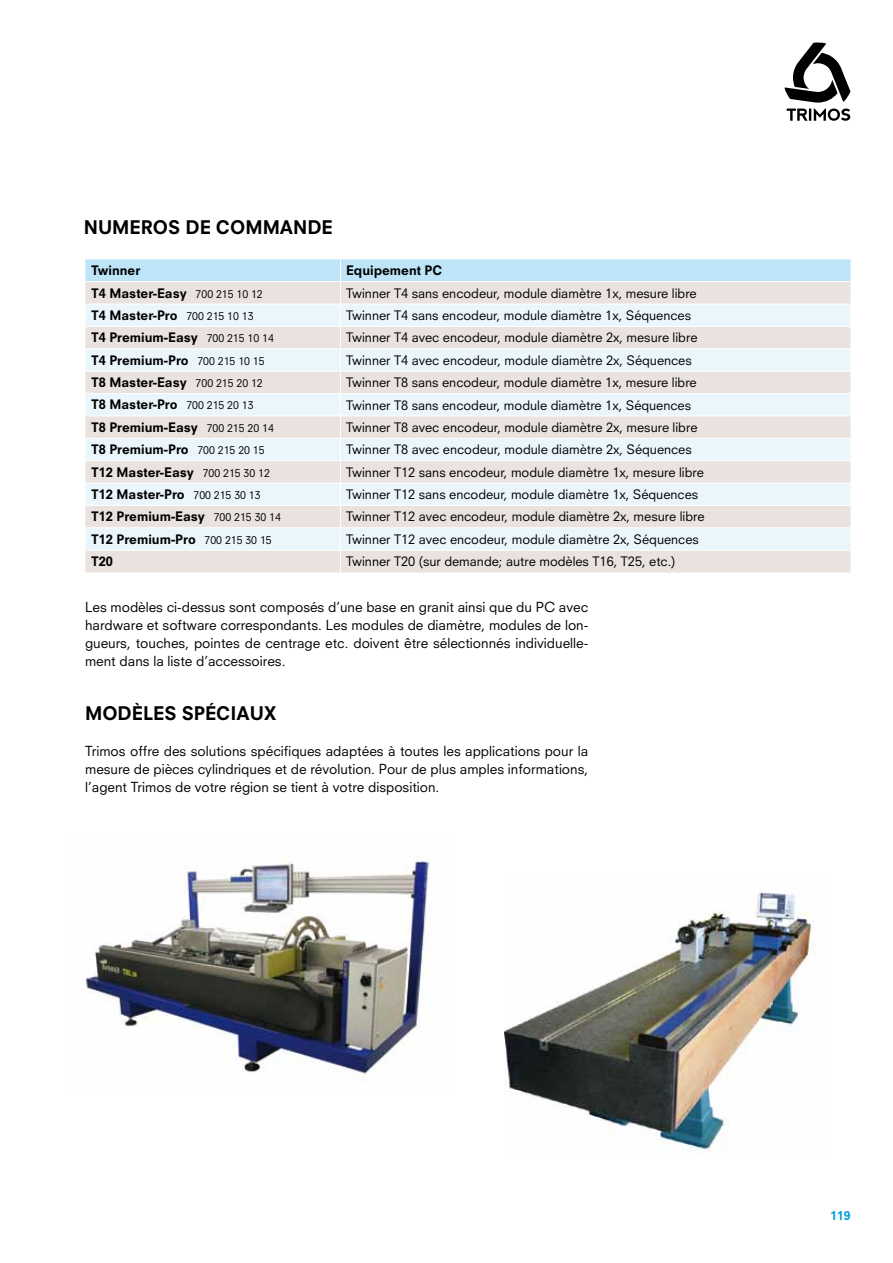
<style>
.page{position:relative;width:893px;height:1263px;background:#fff}
.page>*{position:absolute;margin:0;border:0;box-sizing:border-box;transform-origin:0 0}
.t1{font:800 18.3px "Neuzeit S";color:#000}
.t2{font:13.5px/18px "Neuzeit S";color:#000;text-align:justify}
.t3{font:12.75px "Neuzeit S";color:#000}
.t4{font:800 12.75px "Neuzeit S";color:#000}
.t5{font:800 12px "Neuzeit S";color:#009ee0}
.s1{font-weight:400;font-size:10.5px}
</style>
<div class="page">
<svg style="left:784px;top:42px;width:66px;height:79px"></svg>
<svg style="left:85px;top:259px;width:765px;height:313px;background:#e7ebed"></svg>
<hr style="left:85px;top:281px;width:255px;height:1px;background:#fff">
<hr style="left:340px;top:281px;width:255px;height:1px;background:#fff">
<hr style="left:595px;top:281px;width:255px;height:1px;background:#fff">
<hr style="left:86px;top:326px;width:254px;height:1px;background:#fff">
<hr style="left:340px;top:326px;width:255px;height:1px;background:#fff">
<hr style="left:595px;top:326px;width:255px;height:1px;background:#fff">
<hr style="left:86px;top:371px;width:254px;height:1px;background:#fff">
<hr style="left:340px;top:371px;width:255px;height:1px;background:#fff">
<hr style="left:595px;top:371px;width:255px;height:1px;background:#fff">
<hr style="left:86px;top:416px;width:254px;height:1px;background:#fff">
<hr style="left:340px;top:416px;width:255px;height:1px;background:#fff">
<hr style="left:595px;top:416px;width:255px;height:1px;background:#fff">
<hr style="left:86px;top:460px;width:254px;height:1px;background:#fff">
<hr style="left:340px;top:460px;width:255px;height:1px;background:#fff">
<hr style="left:595px;top:460px;width:255px;height:1px;background:#fff">
<hr style="left:86px;top:505px;width:254px;height:1px;background:#fff">
<hr style="left:340px;top:505px;width:255px;height:1px;background:#fff">
<hr style="left:595px;top:505px;width:255px;height:1px;background:#fff">
<hr style="left:86px;top:550px;width:254px;height:1px;background:#fff">
<hr style="left:340px;top:550px;width:255px;height:1px;background:#fff">
<hr style="left:595px;top:550px;width:255px;height:1px;background:#fff">
<img style="left:505px;top:892px;width:311px;height:261px">
<img style="left:85px;top:858px;width:346px;height:223px">
<h1 class="t1" style="left:84px;top:216px;width:251px">NUMEROs DE COMMANDE</h1>
<p class="t4" style="left:91px;top:263px;width:51px">Twinner</p>
<p class="t4" style="left:346px;top:263px;width:98px">Equipement PC</p>
<p class="t4" style="left:91px;top:285px;width:173px">T4 Master-Easy <span class="s1">700 215 10 12</span></p>
<p class="t3" style="left:346px;top:285px;width:352px">Twinner T4 sans encodeur, module diamètre 1x, mesure libre</p>
<p class="t4" style="left:91px;top:307px;width:164px">T4 Master-Pro <span class="s1">700 215 10 13</span></p>
<p class="t3" style="left:346px;top:308px;width:346px">Twinner T4 sans encodeur, module diamètre 1x, Séquences</p>
<p class="t4" style="left:91px;top:330px;width:184px">T4 Premium-Easy <span class="s1">700 215 10 14</span></p>
<p class="t3" style="left:346px;top:330px;width:353px">Twinner T4 avec encodeur, module diamètre 2x, mesure libre</p>
<p class="t4" style="left:91px;top:352px;width:175px">T4 Premium-Pro <span class="s1">700 215 10 15</span></p>
<p class="t3" style="left:346px;top:352px;width:347px">Twinner T4 avec encodeur, module diamètre 2x, Séquences</p>
<p class="t4" style="left:91px;top:375px;width:173px">T8 Master-Easy <span class="s1">700 215 20 12</span></p>
<p class="t3" style="left:346px;top:375px;width:352px">Twinner T8 sans encodeur, module diamètre 1x, mesure libre</p>
<p class="t4" style="left:91px;top:397px;width:164px">T8 Master-Pro <span class="s1">700 215 20 13</span></p>
<p class="t3" style="left:346px;top:397px;width:346px">Twinner T8 sans encodeur, module diamètre 1x, Séquences</p>
<p class="t4" style="left:91px;top:419px;width:184px">T8 Premium-Easy <span class="s1">700 215 20 14</span></p>
<p class="t3" style="left:346px;top:419px;width:353px">Twinner T8 avec encodeur, module diamètre 2x, mesure libre</p>
<p class="t4" style="left:91px;top:442px;width:175px">T8 Premium-Pro <span class="s1">700 215 20 15</span></p>
<p class="t3" style="left:346px;top:442px;width:347px">Twinner T8 avec encodeur, module diamètre 2x, Séquences</p>
<p class="t4" style="left:91px;top:464px;width:180px">T12 Master-Easy <span class="s1">700 215 30 12</span></p>
<p class="t3" style="left:346px;top:464px;width:359px">Twinner T12 sans encodeur, module diamètre 1x, mesure libre</p>
<p class="t4" style="left:91px;top:486px;width:171px">T12 Master-Pro <span class="s1">700 215 30 13</span></p>
<p class="t3" style="left:346px;top:487px;width:354px">Twinner T12 sans encodeur, module diamètre 1x, Séquences</p>
<p class="t4" style="left:91px;top:509px;width:191px">T12 Premium-Easy <span class="s1">700 215 30 14</span></p>
<p class="t3" style="left:346px;top:509px;width:360px">Twinner T12 avec encodeur, module diamètre 2x, mesure libre</p>
<p class="t4" style="left:91px;top:531px;width:182px">T12 Premium-Pro <span class="s1">700 215 30 15</span></p>
<p class="t3" style="left:346px;top:531px;width:354px">Twinner T12 avec encodeur, module diamètre 2x, Séquences</p>
<p class="t4" style="left:91px;top:554px;width:23px">T20</p>
<p class="t3" style="left:346px;top:554px;width:331px">Twinner T20 (sur demande; autre modèles T16, T25, etc.)</p>
<p class="t2" style="left:85px;top:598px;width:505px">Les modèles ci-dessus sont composés d’une base en granit ainsi que du PC avec hardware et software correspondants. Les modules de diamètre, modules de lon&shy;gueurs, touches, pointes de centrage etc. doivent être sélectionnés individuelle&shy;ment dans la liste d’accessoires.</p>
<h1 class="t1" style="left:85px;top:702px;width:193px">MODÈLES SPÉCIAUX</h1>
<p class="t2" style="left:85px;top:742px;width:505px">Trimos offre des solutions spécifiques adaptées à toutes les applications pour la mesure de pièces cylindriques et de révolution. Pour de plus amples informations, l’agent Trimos de votre région se tient à votre disposition.</p>
<p class="t5" style="left:830px;top:1209px;width:22px">119</p>
</div>
